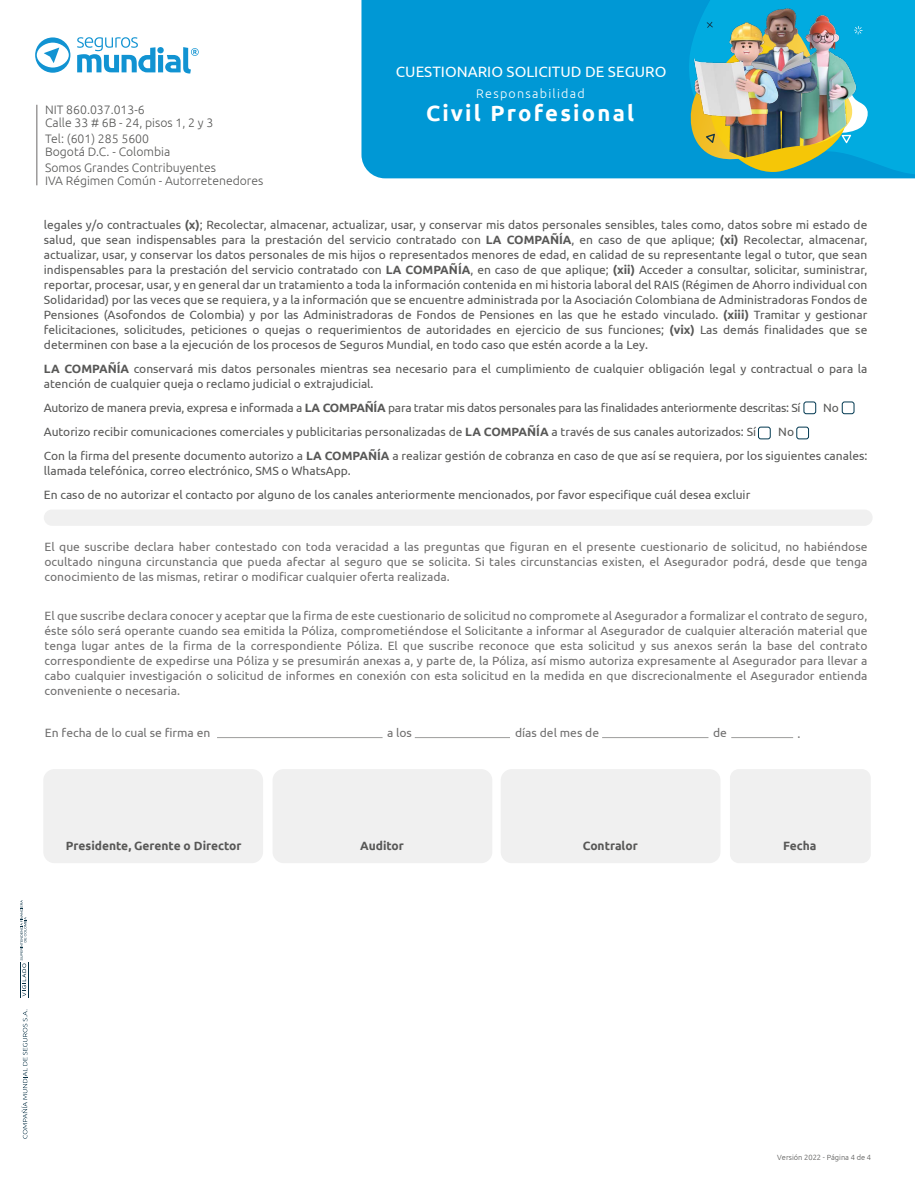
<style>
.page{position:relative;width:915px;height:1191px;background:#fff}
.page>*{position:absolute;margin:0;border:0;box-sizing:border-box;transform-origin:0 0}
.t1{font:700 22.05px "Ubuntu";letter-spacing:.1em;color:#fff}
.t2{font:15px "Ubuntu";color:#fff}
.t3{font:300 12.6px "Ubuntu";letter-spacing:.1em;color:#fff}
.t4{font:300 12.3px/13.8px "Ubuntu";color:#585857}
.t5{font:12px/15px "Ubuntu";color:#585857}
.t6{font:12px/15px "Ubuntu";color:#706f6f;text-align:justify}
.t7{font:12px "Ubuntu";letter-spacing:-.02em;color:#585857}
.t8{font:700 12px "Ubuntu";color:#585857}
.t9{font:300 7.5px "Ubuntu";color:#575756}
.s1{font-weight:700}
</style>
<div class="page">
<svg style="left:77px;top:37px;width:122px;height:37px"></svg>
<svg style="left:35px;top:37px;width:35px;height:36px"></svg>
<hr style="left:36px;top:105px;width:1px;height:80px;background:#9d9b9b">
<div style="left:43px;top:769px;width:220px;height:94px;background:#f0f0f0;border-radius:11px"></div>
<div style="left:272px;top:769px;width:220px;height:94px;background:#f0f0f0;border-radius:11px"></div>
<div style="left:500px;top:769px;width:220px;height:94px;background:#f0f0f0;border-radius:11px"></div>
<div style="left:729px;top:769px;width:141px;height:94px;background:#f0f0f0;border-radius:9px"></div>
<div style="left:44px;top:509px;width:828px;height:17px;background:#f0f0f0;border-radius:8px"></div>
<svg style="left:20px;top:900px;width:6px;height:96px"></svg>
<hr style="left:21px;top:962px;width:1px;height:36px;background:#062f43">
<hr style="left:28px;top:962px;width:1px;height:36px;background:#062f43">
<svg style="left:21px;top:1009px;width:7px;height:129px"></svg>
<div style="left:361px;top:0;width:553px;height:178px;background:#0098d5"></div>
<img style="left:685px;top:0;width:229px;height:175px">
<div style="left:758px;top:427px;width:12px;height:12px;border:1px solid #013850;border-radius:2px"></div>
<div style="left:796px;top:427px;width:12px;height:12px;border:1px solid #013850;border-radius:2px"></div>
<div style="left:803px;top:402px;width:12px;height:12px;border:1px solid #013850;border-radius:2px"></div>
<div style="left:841px;top:402px;width:12px;height:12px;border:1px solid #013850;border-radius:2px"></div>
<hr style="left:217px;top:737px;width:165px;height:1px;background:#9d9d9c">
<hr style="left:414px;top:737px;width:96px;height:1px;background:#9d9d9c">
<hr style="left:602px;top:737px;width:106px;height:1px;background:#9d9d9c">
<hr style="left:731px;top:737px;width:61px;height:1px;background:#9d9d9c">
<p class="t4" style="left:45px;top:102px;width:170px">NIT 860.037.013-6<br>Calle 33 # 6B - 24, pisos 1, 2 y 3</p>
<p class="t4" style="left:45px;top:131px;width:127px">Tel: (601) 285 5600<br>Bogotá D.C. - Colombia</p>
<p class="t4" style="left:45px;top:160px;width:220px">Somos Grandes Contribuyentes<br>IVA Régimen Común - Autorretenedores</p>
<p class="t2" style="left:396px;top:63px;width:272px">CUESTIONARIO SOLICITUD DE SEGURO</p>
<p class="t3" style="left:476px;top:86px;width:110px">Responsabilidad</p>
<h1 class="t1" style="left:426px;top:99px;width:209px">Civil Profesional</h1>
<p class="t5" style="left:44px;top:217px;width:824px;text-align:justify">legales y/o contractuales <span class="s1">(x)</span>; Recolectar, almacenar, actualizar, usar, y conservar mis datos personales sensibles, tales como, datos sobre mi estado de salud, que sean indispensables para la prestación del servicio contratado con <span class="s1">LA COMPAÑÍA</span>, en caso de que aplique; <span class="s1">(xi)</span> Recolectar, almacenar, actualizar, usar, y conservar los datos personales de mis hijos o representados menores de edad, en calidad de su representante legal o tutor, que sean indispensables para la prestación del servicio contratado con <span class="s1">LA COMPAÑÍA</span>, en caso de que aplique; <span class="s1">(xii)</span> Acceder a consultar, solicitar, suministrar, reportar, procesar, usar, y en general dar un tratamiento a toda la información contenida en mi historia laboral del RAIS (Régimen de Ahorro individual con Solidaridad) por las veces que se requiera, y a la información que se encuentre administrada por la Asociación Colombiana de Administradoras Fondos de Pensiones (Asofondos de Colombia) y por las Administradoras de Fondos de Pensiones en las que he estado vinculado. <span class="s1">(xiii)</span> Tramitar y gestionar felicitaciones, solicitudes, peticiones o quejas o requerimientos de autoridades en ejercicio de sus funciones; <span class="s1">(vix)</span> Las demás finalidades que se determinen con base a la ejecución de los procesos de Seguros Mundial, en todo caso que estén acorde a la Ley.</p>
<p class="t5" style="left:44px;top:361px;width:824px"><span class="s1">LA COMPAÑÍA</span> conservará mis datos personales mientras sea necesario para el cumplimiento de cualquier obligación legal y contractual o para la atención de cualquier queja o reclamo judicial o extrajudicial.</p>
<p class="t7" style="left:44px;top:401px;width:758px">Autorizo de manera previa, expresa e informada a <span class="s1">LA COMPAÑÍA</span> para tratar mis datos personales para las finalidades anteriormente descritas: Sí</p>
<p class="t5" style="left:822px;top:400px;width:17px">No</p>
<p class="t5" style="left:44px;top:424px;width:713px">Autorizo recibir comunicaciones comerciales y publicitarias personalizadas de <span class="s1">LA COMPAÑÍA</span> a través de sus canales autorizados: Sí</p>
<p class="t5" style="left:44px;top:420px;width:824px;line-height:24px;text-indent:734px">No<br>Con la firma del presente documento autorizo a <span class="s1">LA COMPAÑÍA</span> a realizar gestión de cobranza en caso de que así se requiera, por los siguientes canales:</p>
<p class="t5" style="left:44px;top:459px;width:707px;line-height:24px">llamada telefónica, correo electrónico, SMS o WhatsApp.<br>En caso de no autorizar el contacto por alguno de los canales anteriormente mencionados, por favor especifique cuál desea excluir</p>
<p class="t6" style="left:44px;top:539px;width:824px">El que suscribe declara haber contestado con toda veracidad a las preguntas que figuran en el presente cuestionario de solicitud, no habiéndose ocultado ninguna circunstancia que pueda afectar al seguro que se solicita. Si tales circunstancias existen, el Asegurador podrá, desde que tenga conocimiento de las mismas, retirar o modificar cualquier oferta realizada.</p>
<p class="t6" style="left:44px;top:608px;width:824px">El que suscribe declara conocer y aceptar que la firma de este cuestionario de solicitud no compromete al Asegurador a formalizar el contrato de seguro, éste sólo será operante cuando sea emitida la Póliza, comprometiéndose el Solicitante a informar al Asegurador de cualquier alteración material que tenga lugar antes de la firma de la correspondiente Póliza. El que suscribe reconoce que esta solicitud y sus anexos serán la base del contrato correspondiente de expedirse una Póliza y se presumirán anexas a, y parte de, la Póliza, así mismo autoriza expresamente al Asegurador para llevar a cabo cualquier investigación o solicitud de informes en conexión con esta solicitud en la medida en que discrecionalmente el Asegurador entienda conveniente o necesaria.</p>
<p class="t6" style="left:45px;top:725px;width:167px">En fecha de lo cual se firma en</p>
<p class="t6" style="left:387px;top:725px;width:26px">a los</p>
<p class="t6" style="left:515px;top:725px;width:85px">días del mes de</p>
<p class="t6" style="left:712px;top:725px;width:15px">de</p>
<p class="t6" style="left:797px;top:726px;width:4px">.</p>
<p class="t8" style="left:66px;top:838px;width:177px">Presidente, Gerente o Director</p>
<p class="t8" style="left:360px;top:838px;width:45px">Auditor</p>
<p class="t8" style="left:582px;top:838px;width:57px">Contralor</p>
<p class="t8" style="left:782px;top:838px;width:35px">Fecha</p>
<p class="t9" style="left:777px;top:1152px;width:95px">Versión 2022 - Página 4 de 4</p>
</div>
